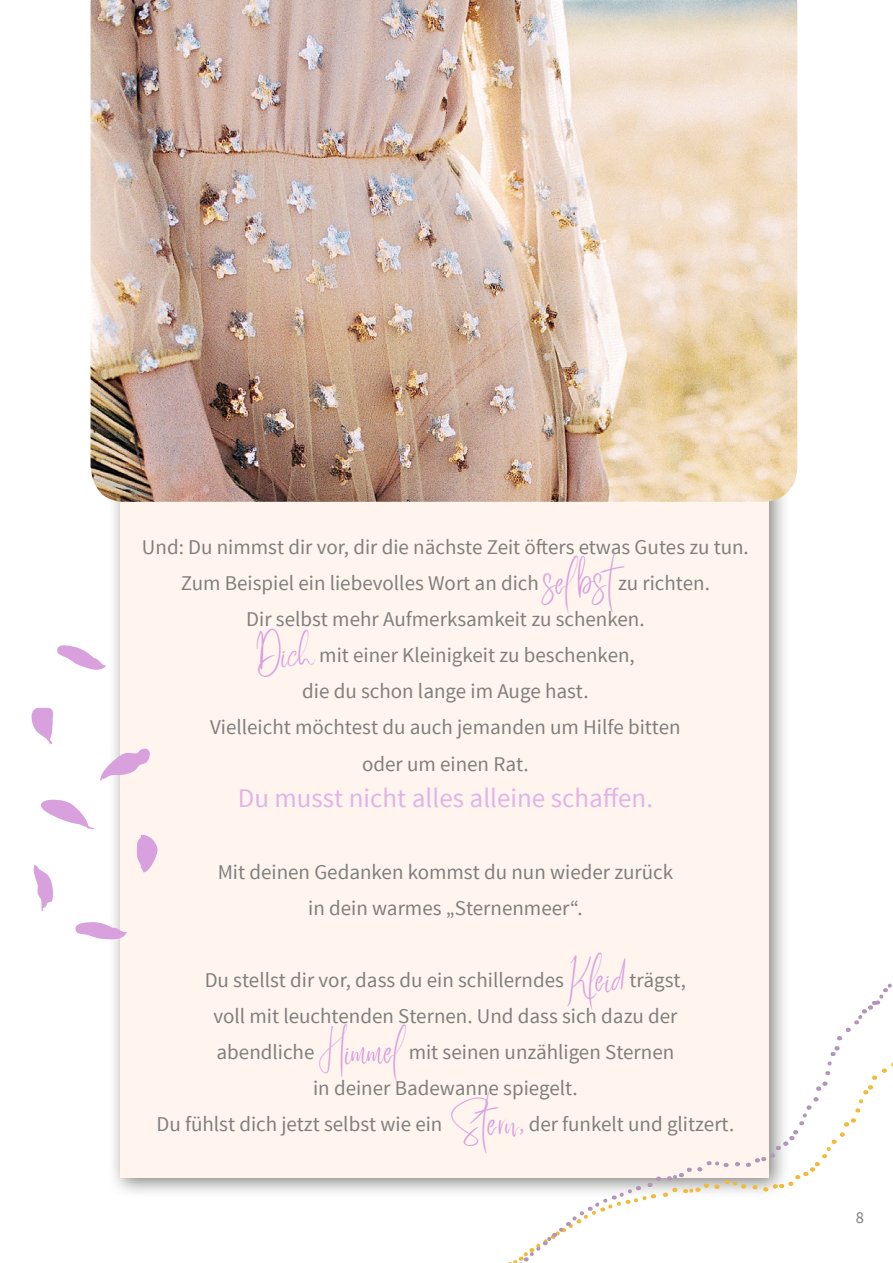
<style>
.page{position:relative;width:893px;height:1263px;background:#fff}
.page>*{position:absolute;margin:0;border:0;box-sizing:border-box;transform-origin:0 0}
.t1{font:30px "Better Saturday";color:#d8a1dd}
.t2{font:27px "Source Sans Pro";color:#e0b4e6}
.t3{font:21px "Source Sans Pro";color:#807f7e}
.t4{font:16.5px "Source Sans Pro";color:#807f7e}
.s1{color:#d8a1dd}
</style>
<div class="page">
<div style="left:108px;top:99px;width:682px;height:1099px;background:#5a5957;opacity:.75"></div>
<div style="left:120px;top:113px;width:649px;height:1065px;background:#fff5ee"></div>
<svg style="left:40px;top:799px;width:54px;height:30px"></svg>
<svg style="left:100px;top:746px;width:50px;height:36px"></svg>
<svg style="left:136px;top:834px;width:22px;height:39px"></svg>
<svg style="left:75px;top:921px;width:52px;height:19px"></svg>
<svg style="left:33px;top:864px;width:20px;height:47px"></svg>
<svg style="left:31px;top:707px;width:22px;height:37px"></svg>
<svg style="left:57px;top:645px;width:49px;height:25px"></svg>
<svg style="left:506px;top:954px;width:387px;height:309px"></svg>
<img style="left:91px;top:0;width:706px;height:502px">
<p class="t3" style="left:142px;top:534px;width:608px">Und: Du nimmst dir vor, dir die nächste Zeit öfters etwas Gutes zu tun.</p>
<p class="t3" style="left:181px;top:570px;width:359px">Zum Beispiel ein liebevolles Wort an dich</p>
<p class="t1" style="left:543px;top:578px;width:89px">sel bst</p>
<p class="t3" style="left:618px;top:570px;width:93px">zu richten.</p>
<p class="t3" style="left:246px;top:606px;width:400px">Dir selbst mehr Aufmerksamkeit zu schenken.</p>
<p class="t1" style="left:256px;top:650px;width:60px">Dich</p>
<p class="t3" style="left:319px;top:642px;width:317px">mit einer Kleinigkeit zu beschenken,</p>
<p class="t3" style="left:302px;top:678px;width:288px">die du schon lange im Auge hast.</p>
<p class="t3" style="left:210px;top:714px;width:472px">Vielleicht möchtest du auch jemanden um Hilfe bitten</p>
<p class="t3" style="left:362px;top:750px;width:168px">oder um einen Rat.</p>
<p class="t2" style="left:238px;top:781px;width:417px">Du musst nicht alles alleine schaffen.</p>
<p class="t3" style="left:218px;top:858px;width:457px">Mit deinen Gedanken kommst du nun wieder zurück</p>
<p class="t3" style="left:308px;top:894px;width:276px">in dein warmes „Sternenmeer“.</p>
<p class="t1" style="left:568px;top:974px;width:59px">Kleid</p>
<p class="t3" style="left:205px;top:966px;width:361px">Du stellst dir vor, dass du ein schillerndes</p>
<p class="t3" style="left:629px;top:966px;width:58px">trägst,</p>
<p class="t3" style="left:213px;top:1002px;width:465px">voll mit leuchtenden Sternen. Und dass sich dazu der</p>
<p class="t3" style="left:217px;top:1038px;width:99px">abendliche</p>
<p class="t1" style="left:319px;top:1046px;width:83px">Himmel</p>
<p class="t3" style="left:409px;top:1038px;width:267px">mit seinen unzähligen Sternen</p>
<p class="t3" style="left:313px;top:1074px;width:266px">in deiner Badewanne spiegelt.</p>
<p class="t3" style="left:157px;top:1110px;width:287px">Du fühlst dich jetzt selbst wie ein</p>
<p class="t1" style="left:451px;top:1118px;width:70px">Stern</p>
<p class="t3" style="left:519px;top:1110px;width:216px"><span class="s1">,</span> der funkelt und glitzert.</p>
<p class="t4" style="left:856px;top:1207px;width:10px">8</p>
</div>
